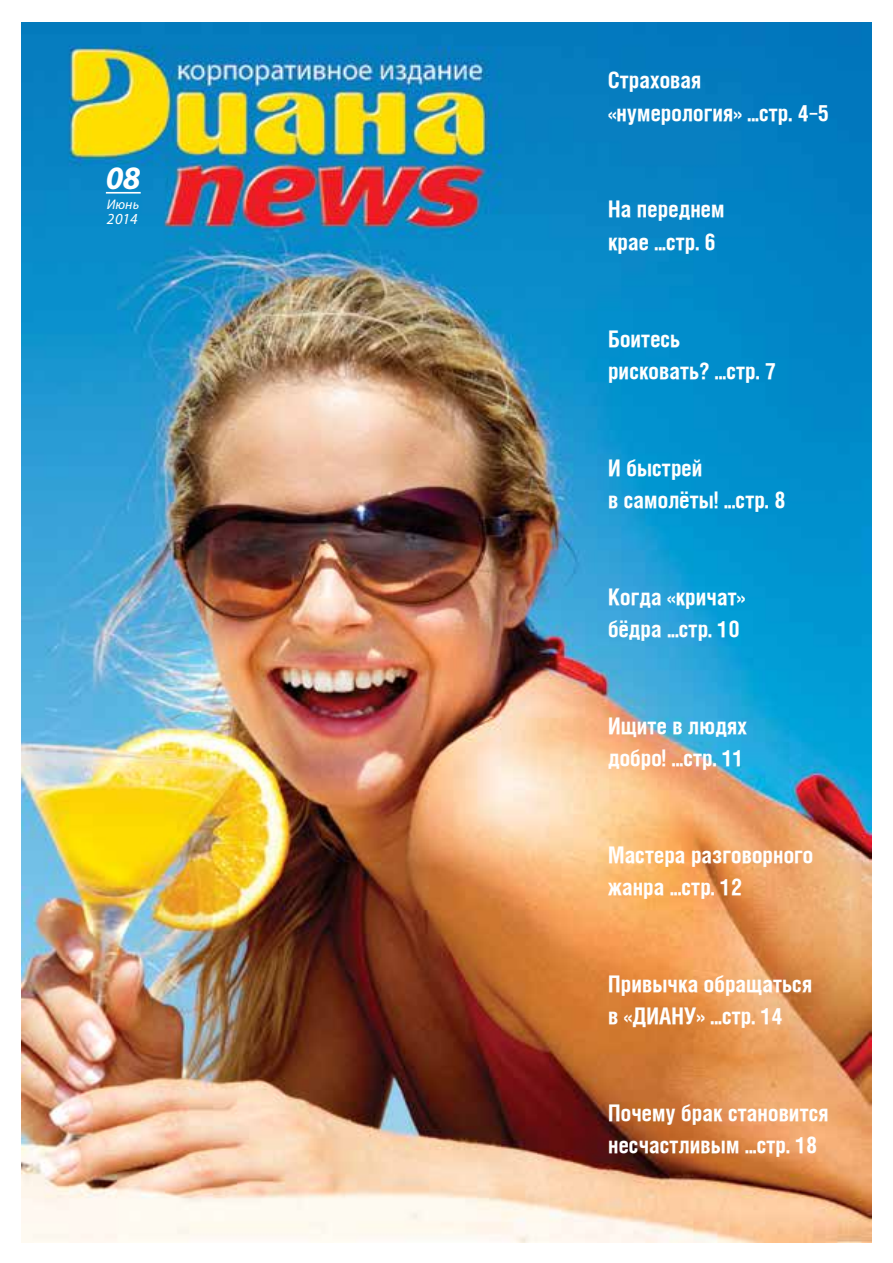
<style>
.page{position:relative;width:893px;height:1263px;background:#fff}
.page>*{position:absolute;margin:0;border:0;box-sizing:border-box;transform-origin:0 0}
.t1{font:italic 700 32.85px "Myriad Pro";color:#fff}
.t2{font:700 22.5px/32.2px "Helios Cond";letter-spacing:.005em;color:#fff}
.t3{font:italic 15.3px "Myriad Pro";color:#fff}
.t4{font:italic 13.95px "Myriad Pro";color:#fff}
</style>
<div class="page">
<img style="left:21px;top:22px;width:851px;height:1221px">
<hr style="left:106px;top:192px;width:35px;height:2px;background:#fff">
<h1 class="t1" style="left:106px;top:157px;width:36px">08</h1>
<p class="t4" style="left:107px;top:196px;width:34px">Июнь</p>
<p class="t3" style="left:107px;top:210px;width:32px">2014</p>
<p class="t2" style="left:608px;top:64px;width:222px">Страховая «нумерология» ...стр. 4–5</p>
<p class="t2" style="left:608px;top:193px;width:118px">На переднем крае ...стр. 6</p>
<p class="t2" style="left:608px;top:322px;width:169px">Боитесь рисковать? ...стр. 7</p>
<p class="t2" style="left:608px;top:451px;width:179px">И быстрей<br>в самолёты! ...стр. 8</p>
<p class="t2" style="left:608px;top:580px;width:139px">Когда «кричат» бёдра ...стр. 10</p>
<p class="t2" style="left:608px;top:709px;width:140px">Ищите в людях добро! ...стр. 11</p>
<p class="t2" style="left:608px;top:838px;width:207px">Мастера разговорного жанра ...стр. 12</p>
<p class="t2" style="left:608px;top:967px;width:206px">Привычка обращаться в «ДИАНУ» ...стр. 14</p>
<p class="t2" style="left:608px;top:1096px;width:222px">Почему брак становится несчастливым ...стр. 18</p>
</div>
